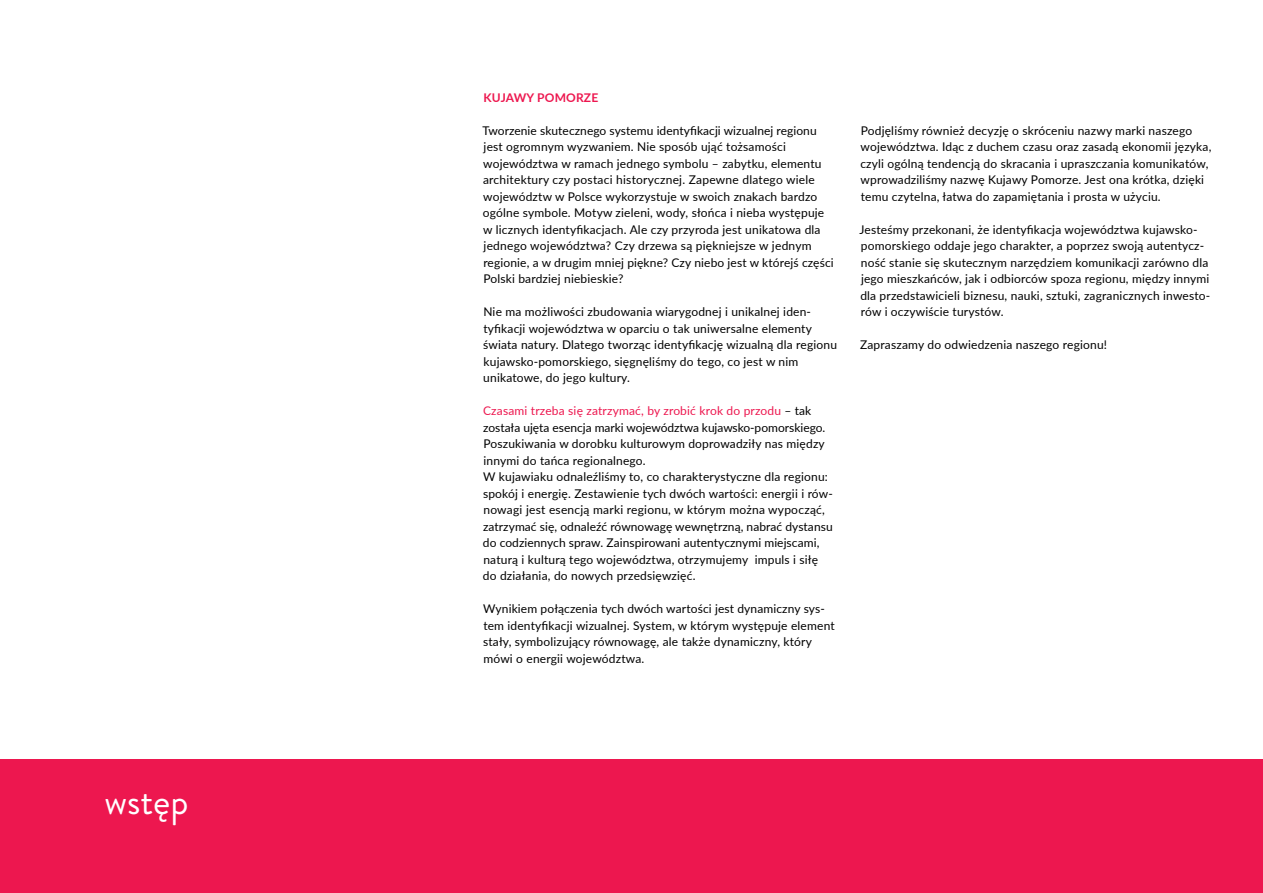
<style>
.page{position:relative;width:1263px;height:893px;background:#fff}
.page>*{position:absolute;margin:0;border:0;box-sizing:border-box;transform-origin:0 0}
.t1{font:37.5px "Brandon Grotesque";color:#fff}
.t2{font:12px/16.5px "Lato";letter-spacing:.015em;color:#000}
.t3{font:700 12px "Lato";letter-spacing:.015em;color:#ed174f}
.s1{color:#ed174f}
</style>
<div class="page">
<div style="left:0;top:759px;width:1263px;height:134px;background:#ed174f"></div>
<h1 class="t1" style="left:104px;top:776px;width:86px">wstęp</h1>
<p class="t3" style="left:483px;top:88px;width:116px">KUJAWY POMORZE</p>
<p class="t2" style="left:482px;top:121px;width:353px">Tworzenie skutecznego systemu identyfikacji wizualnej regionu jest ogromnym wyzwaniem. Nie sposób ująć tożsamości województwa w ramach jednego symbolu – zabytku, elementu architektury czy postaci historycznej. Zapewne dlatego wiele województw w Polsce wykorzystuje w swoich znakach bardzo ogólne symbole. Motyw zieleni, wody, słońca i nieba występuje w licznych identyfikacjach. Ale czy przyroda jest unikatowa dla jednego województwa? Czy drzewa są piękniejsze w jednym regionie, a w drugim mniej piękne? Czy niebo jest w którejś części Polski bardziej niebieskie?</p>
<p class="t2" style="left:483px;top:303px;width:356px">Nie ma możliwości zbudowania wiarygodnej i unikalnej iden&shy;tyfikacji województwa w oparciu o tak uniwersalne elementy świata natury. Dlatego tworząc identyfikację wizualną dla regionu kujawsko-pomorskiego, sięgnęliśmy do tego, co jest w nim unikatowe, do jego kultury.</p>
<p class="t2" style="left:483px;top:402px;width:351px"><span class="s1">Czasami trzeba się zatrzymać, by zrobić krok do przodu</span> – tak została ujęta esencja marki województwa kujawsko-pomorskiego.<br>Poszukiwania w dorobku kulturowym doprowadziły nas między innymi do tańca regionalnego.<br>W kujawiaku odnaleźliśmy to, co charakterystyczne dla regionu: spokój i energię. Zestawienie tych dwóch wartości: energii i rów&shy;nowagi jest esencją marki regionu, w którym można wypocząć, zatrzymać się, odnaleźć równowagę wewnętrzną, nabrać dystansu do codziennych spraw. Zainspirowani autentycznymi miejscami, naturą i kulturą tego województwa, otrzymujemy impuls i siłę do działania, do nowych przedsięwzięć.</p>
<p class="t2" style="left:483px;top:600px;width:353px">Wynikiem połączenia tych dwóch wartości jest dynamiczny sys&shy;tem identyfikacji wizualnej. System, w którym występuje element stały, symbolizujący równowagę, ale także dynamiczny, który mówi o energii województwa.</p>
<p class="t2" style="left:860px;top:121px;width:353px">Podjęliśmy również decyzję o skróceniu nazwy marki naszego województwa. Idąc z duchem czasu oraz zasadą ekonomii języka, czyli ogólną tendencją do skracania i upraszczania komunikatów, wprowadziliśmy nazwę Kujawy Pomorze. Jest ona krótka, dzięki temu czytelna, łatwa do zapamiętania i prosta w użyciu.</p>
<p class="t2" style="left:859px;top:220px;width:352px">Jesteśmy przekonani, że identyfikacja województwa kujawsko&shy;pomorskiego oddaje jego charakter, a poprzez swoją autentycz&shy;ność stanie się skutecznym narzędziem komunikacji zarówno dla jego mieszkańców, jak i odbiorców spoza regionu, między innymi dla przedstawicieli biznesu, nauki, sztuki, zagranicznych inwesto&shy;rów i oczywiście turystów.</p>
<p class="t2" style="left:860px;top:336px;width:249px">Zapraszamy do odwiedzenia naszego regionu!</p>
</div>
